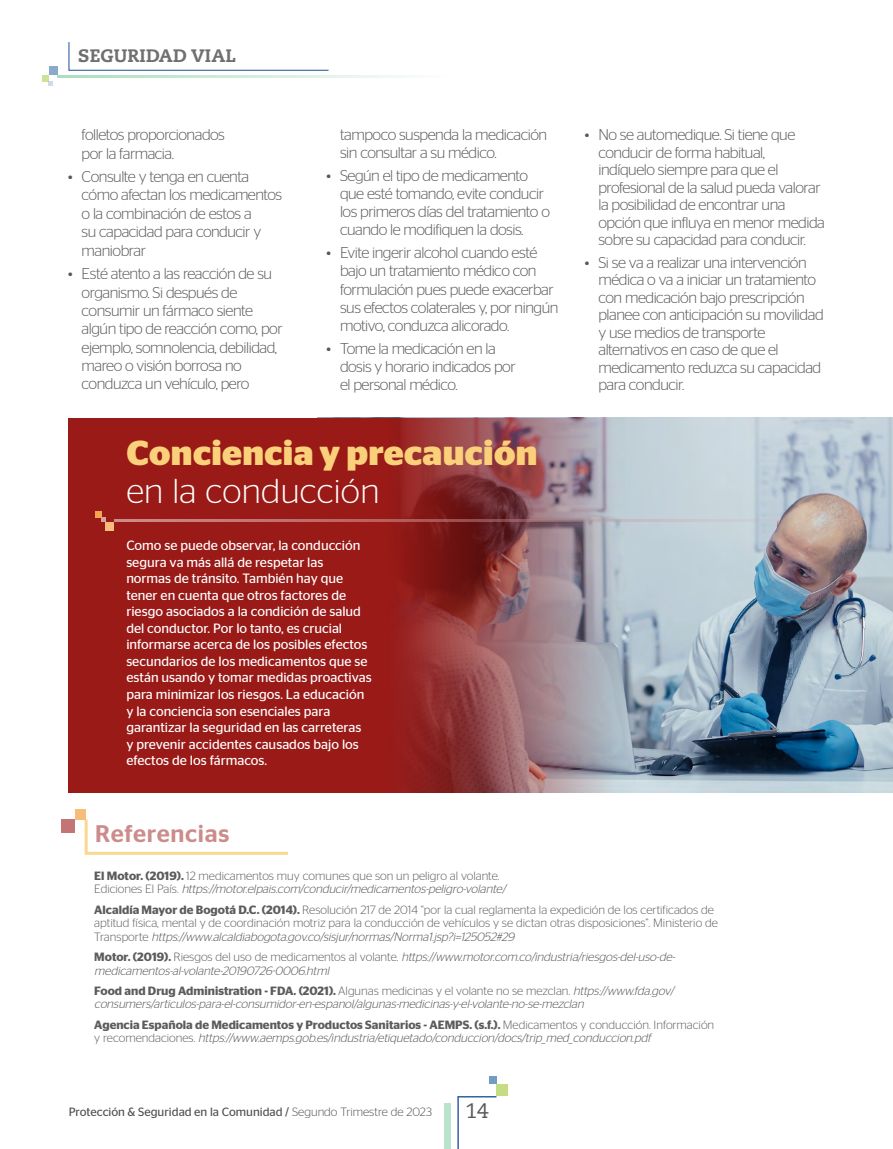
<style>
.page{position:relative;width:893px;height:1149px;background:#fff}
.page>*{position:absolute;margin:0;border:0;box-sizing:border-box;transform-origin:0 0}
.t1{font:700 34.5px "Stag Sans";letter-spacing:.01em;color:#fad07a}
.t2{font:300 34.5px "Stag Sans";letter-spacing:.01em;color:#fff}
.t3{font:500 24px "Stag Sans";letter-spacing:.03em;color:#cc8c8b}
.t4{font:21px "Caecilia LT Std";color:#575756}
.t5{font:800 18px "Caecilia LT Std";letter-spacing:.01em;color:#706f6f}
.t6{font:300 15.6px/17.5px "Stag Sans";letter-spacing:-.03em;color:#575756}
.t7{font:13.5px/16.5px "Stag Sans";color:#fff}
.t8{font:italic 300 12px/13.5px "Stag Sans";color:#525251}
.t9{font:300 12px/13.5px "Stag Sans";color:#5c5c5b}
.t10{font:12px "Stag Sans";color:#525251}
.s1{font-weight:600}
.s2{font-style:italic;color:#525251}
.s3{font-weight:600;font-style:normal;color:#5c5c5b}
.s4{font-style:normal;color:#5c5c5b}
.s5{font-weight:300}
</style>
<div class="page">
<svg style="left:457px;top:1095px;width:41px;height:53px"></svg>
<div style="left:444px;top:1102px;width:7px;height:46px;background:#b9e3ca"></div>
<div style="left:496px;top:1083px;width:12px;height:12px;background:#c4dc84"></div>
<div style="left:489px;top:1076px;width:7px;height:7px;background:#739cc3"></div>
<hr style="left:57px;top:75px;width:397px;height:2px;background:#4db978">
<div style="left:49px;top:67px;width:8px;height:8px;background:#88abcc"></div>
<svg style="left:43px;top:75px;width:10px;height:10px"></svg>
<svg style="left:68px;top:42px;width:261px;height:29px"></svg>
<img style="left:625px;top:418px;width:268px;height:374px">
<svg style="left:83px;top:816px;width:205px;height:39px"></svg>
<div style="left:61px;top:819px;width:14px;height:14px;background:#c27574"></div>
<div style="left:75px;top:808px;width:10px;height:11px;background:#f7bc7a"></div>
<div style="left:68px;top:418px;width:296px;height:374px;background:#991a17"></div>
<svg style="left:364px;top:418px;width:261px;height:374px;background:#97575b"></svg>
<hr style="left:114px;top:519px;width:663px;height:2px;background:#cc8c8b">
<div style="left:106px;top:521px;width:8px;height:9px;background:#f7bc7a"></div>
<div style="left:95px;top:511px;width:7px;height:6px;background:#f5a54e"></div>
<svg style="left:102px;top:517px;width:4px;height:4px"></svg>
<img style="left:892px;top:417px;width:1px;height:228px">
<p class="t5" style="left:78px;top:44px;width:159px">SEGURIDAD VIAL</p>
<p class="t6" style="left:82px;top:125px;width:145px;line-height:18.3px">folletos proporcionados por la farmacia.</p>
<p class="t6" style="left:82px;top:167px;width:202px;line-height:18.5px;text-indent:-14px">• Consulte y tenga en cuenta cómo afectan los medicamentos o la combinación de estos a<br>su capacidad para conducir y maniobrar</p>
<p class="t6" style="left:82px;top:264px;width:203px;line-height:18.3px;text-indent:-14px">• Esté atento a las reacción de su organismo. Si después de consumir un fármaco siente algún tipo de reacción como, por ejemplo, somnolencia, debilidad, mareo o visión borrosa no conduzca un vehículo, pero</p>
<p class="t6" style="left:340px;top:125px;width:209px;line-height:18px">tampoco suspenda la medicación sin consultar a su médico.</p>
<p class="t6" style="left:340px;top:166px;width:211px;line-height:18px;text-indent:-14px">• Según el tipo de medicamento que esté tomando, evite conducir los primeros días del tratamiento o cuando le modifiquen la dosis.</p>
<p class="t6" style="left:340px;top:244px;width:220px;line-height:18px;text-indent:-14px">• Evite ingerir alcohol cuando esté bajo un tratamiento médico con formulación pues puede exacerbar sus efectos colaterales y, por ningún motivo, conduzca alicorado.</p>
<p class="t6" style="left:340px;top:339px;width:177px;line-height:18px;text-indent:-14px">• Tome la medicación en la dosis y horario indicados por el personal médico.</p>
<h1 class="t1" style="left:126px;top:433px;width:413px">Conciencia y precaución</h1>
<h1 class="t2" style="left:126px;top:471px;width:255px">en la conducción</h1>
<p class="t7" style="left:126px;top:537px;width:247px">Como se puede observar, la conducción segura va más allá de respetar las normas de tránsito. También hay que tener en cuenta que otros factores de riesgo asociados a la condición de salud del conductor. Por lo tanto, es crucial informarse acerca de los posibles efectos secundarios de los medicamentos que se están usando y tomar medidas proactivas para minimizar los riesgos. La educación y la conciencia son esenciales para garantizar la seguridad en las carreteras y prevenir accidentes causados bajo los efectos de los fármacos.</p>
<p class="t6" style="left:598px;top:126px;width:228px;text-indent:-14px">• No se automedique. Si tiene que conducir de forma habitual, indíquelo siempre para que el profesional de la salud pueda valorar la posibilidad de encontrar una opción que influya en menor medida sobre su capacidad para conducir.</p>
<p class="t6" style="left:598px;top:253px;width:227px;text-indent:-14px">• Si se va a realizar una intervención médica o va a iniciar un tratamiento con medicación bajo prescripción planee con anticipación su movilidad y use medios de transporte alternativos en caso de que el medicamento reduzca su capacidad para conducir.</p>
<h2 class="t3" style="left:95px;top:819px;width:136px">Referencias</h2>
<p class="t9" style="left:94px;top:868px;width:416px"><span class="s1">El Motor. (2019).</span> 12 medicamentos muy comunes que son un peligro al volante.<br>E d i c i o n e s E l P a í s . <span class="s2">https://motor.elpais.com/conducir/medicamentos-peligro-volante/</span></p>
<p class="t9" style="left:94px;top:902px;width:625px"><span class="s1">Alcaldía Mayor de Bogotá D.C. (2014).</span> Resolución 217 de 2014 “por la cual reglamenta la expedición de los certificados de aptitud física, mental y de coordinación motriz para la conducción de vehículos y se dictan otras disposiciones”. Ministerio de<br>T r a n s p o r t e <span class="s2">https://www.alcaldiabogota.gov.co/sisj ur/normas/Norma1.jsp?i=125052#29</span></p>
<p class="t8" style="left:94px;top:949px;width:585px"><span class="s3">M ot o r. ( 2 0 1 9 ) .</span> <span class="s4">R i e s g o s d e l u s o d e m e d i c a m e n t o s a l v o l a n t e .</span> https://www.motor.com.co/industria/riesgos-del-uso-de&shy;medicamentos-al-volante-20190726-0006.html</p>
<p class="t8" style="left:94px;top:983px;width:584px"><span class="s3">Food and Drug Administration - FDA. (2021).</span> <span class="s4">Algunas medicinas y el volante no se mezclan.</span> https://www.fda.gov/ consumers/articulos-para-el-consumidor-en-espanol/algunas-medicinas-y-el-volante-no-se-mezclan</p>
<p class="t8" style="left:94px;top:1017px;width:621px"><span class="s3">Agencia Española de Medicamentos y Productos Sanitarios - AEMPS. (s.f.).</span> <span class="s4">Medicamentos y conducción. Información y r e c o m e n d a c i o n e s .</span> https://www.aemps.gob.es/industria/etiquetado/conduccion/docs/trip_ med_ conduccion.pdf</p>
<p class="t10" style="left:69px;top:1104px;width:365px">Protección &amp; Seguridad en la Comunidad / <span class="s5">Segundo Trimestre de 2023</span></p>
<h3 class="t4" style="left:466px;top:1098px;width:25px">14</h3>
</div>
